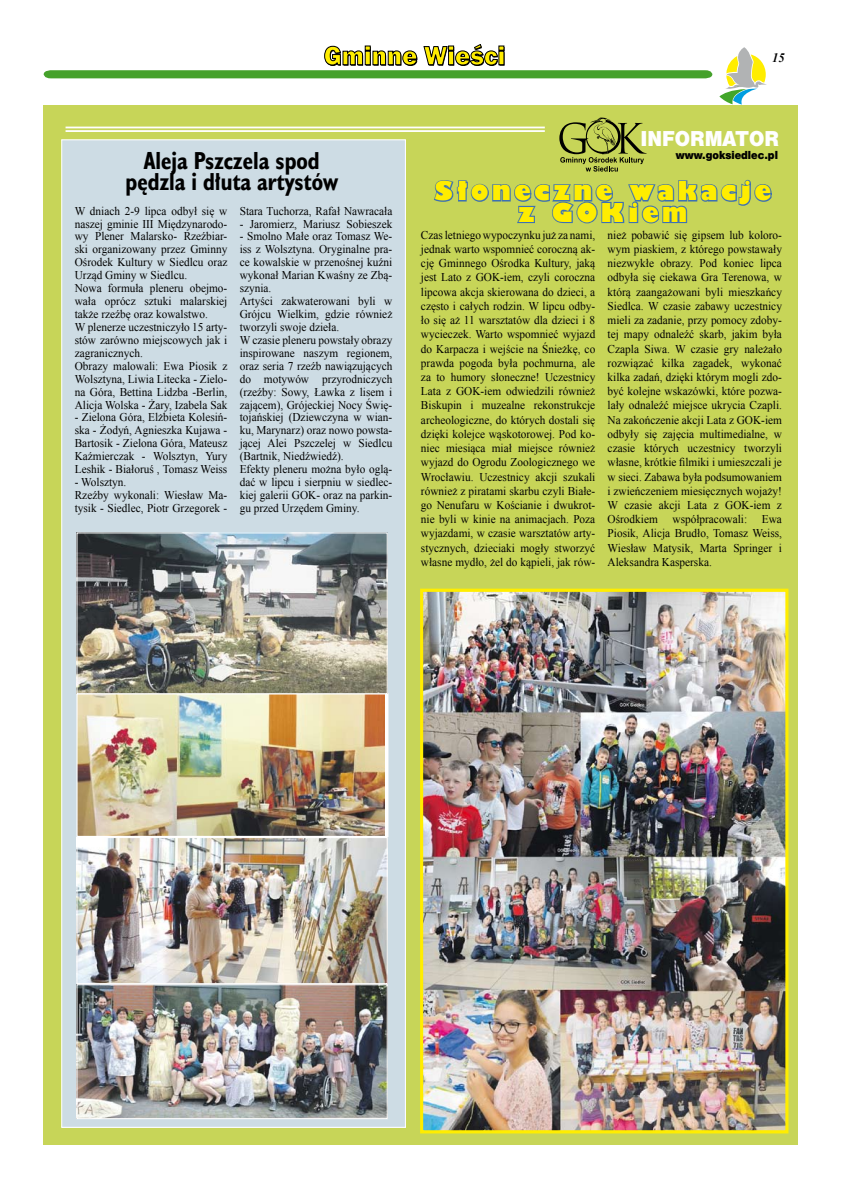
<style>
.page{position:relative;width:842px;height:1191px;background:#fff}
.page>*{position:absolute;margin:0;border:0;box-sizing:border-box;transform-origin:0 0}
.t1{font:25.8px/21.5px "Humanst 521 U Bd EU";letter-spacing:.15em;color:#ffed00;text-align:center;scale:.95 1}
.t2{font:700 24.8px/21.5px "Humanst 521 Cn EU";color:#000;text-align:center;scale:.95 1}
.t3{font:19.1px "Swis 721 Blk 2 EU";color:#fff;scale:.95 1}
.t4{font:italic 700 12.9px "Times New Roman";color:#000;scale:.95 1}
.t5{font:11.8px/14.2px "Times New Roman";color:#000;text-align:justify;scale:.95 1}
.t6{font:10.3px "Swis 721 Blk 2 EU";color:#000;scale:.95 1}
</style>
<div class="page">
<div style="left:44px;top:105px;width:754px;height:1040px;background:#c7d558"></div>
<svg style="left:559px;top:118px;width:87px;height:54px"></svg>
<hr style="left:66px;top:130px;width:479px;height:2px;background:#fff">
<hr style="left:66px;top:127px;width:479px;height:1px;background:#fff">
<svg style="left:44px;top:44px;width:668px;height:34px"></svg>
<svg style="left:719px;top:47px;width:48px;height:58px"></svg>
<div style="left:62px;top:140px;width:343px;height:987px;background:#cddce4"></div>
<svg style="left:434px;top:179px;width:338px;height:45px"></svg>
<img style="left:424px;top:592px;width:360px;height:537px">
<div style="left:420px;top:588px;width:368px;height:545px;border:3px solid #ffed00"></div>
<img style="left:78px;top:695px;width:307px;height:140px">
<div style="left:76px;top:693px;width:312px;height:144px;border:1px solid #fff"></div>
<img style="left:78px;top:986px;width:308px;height:131px">
<div style="left:76px;top:984px;width:312px;height:135px;border:1px solid #fff"></div>
<img style="left:78px;top:534px;width:308px;height:158px">
<div style="left:76px;top:532px;width:312px;height:162px;border:1px solid #fff"></div>
<img style="left:78px;top:839px;width:308px;height:143px">
<div style="left:76px;top:837px;width:312px;height:147px;border:1px solid #fff"></div>
<h2 class="t2" style="left:126px;top:150px;width:225px">Aleja Pszczela spod pędzla i dłuta artystów</h2>
<p class="t5" style="left:75px;top:204px;width:162px;line-height:12.9px;text-align:left">W dniach 2-9 lipca odbył się w naszej gminie III Międzynarodo&shy;wy Plener Malarsko- Rzeźbiar&shy;ski organizowany przez Gminny<br>Ośrodek Kultury w Siedlcu oraz<br>Urząd Gminy w Siedlcu.<br>Nowa formuła pleneru obejmo&shy;wała oprócz sztuki malarskiej także rzeźbę oraz kowalstwo.<br>W plenerze uczestniczyło 15 arty&shy;stów zarówno miejscowych jak i zagranicznych.<br>Obrazy malowali: Ewa Piosik z<br>Wolsztyna, Liwia Litecka - Zielo&shy;na Góra, Bettina Lidzba -Berlin,<br>Alicja Wolska - Żary, Izabela Sak</p>
<p class="t5" style="left:75px;top:411px;width:162px;line-height:12.9px">- Zielona Góra, Elżbieta Kolesiń&shy;ska - Żodyń, Agnieszka Kujawa - Bartosik - Zielona Góra, Mateusz Kaźmierczak - Wolsztyn, Yury Leshik - Białoruś , Tomasz Weiss</p>
<p class="t5" style="left:75px;top:475px;width:162px;line-height:12.9px;text-align:left">- Wolsztyn.<br>Rzeźby wykonali: Wiesław Ma&shy;tysik - Siedlec, Piotr Grzegorek -</p>
<p class="t5" style="left:240px;top:203px;width:162px">Stara Tuchorza, Rafał Nawracała</p>
<p class="t5" style="left:240px;top:216px;width:162px">- Jaromierz, Mariusz Sobieszek</p>
<p class="t5" style="left:240px;top:230px;width:162px;line-height:12.9px;text-align:left">- Smolno Małe oraz Tomasz We&shy;iss z Wolsztyna. Oryginalne pra&shy;ce kowalskie w przenośnej kuźni wykonał Marian Kwaśny ze Zbą&shy;szynia.<br>Artyści zakwaterowani byli w<br>Grójcu Wielkim, gdzie również tworzyli swoje dzieła.<br>W czasie pleneru powstały obrazy inspirowane naszym regionem, oraz seria 7 rzeźb nawiązujących do motywów przyrodniczych (rzeźby: Sowy, Ławka z lisem i zającem), Grójeckiej Nocy Świę&shy;tojańskiej (Dziewczyna w wian&shy;ku, Marynarz) oraz nowo powsta&shy;jącej Alei Pszczelej w Siedlcu (Bartnik, Niedźwiedź).<br>Efekty pleneru można było oglą&shy;dać w lipcu i sierpniu w siedlec&shy;kiej galerii GOK- oraz na parkin&shy;gu przed Urzędem Gminy.</p>
<p class="t4" style="left:772px;top:49px;width:14px">15</p>
<h3 class="t3" style="left:640px;top:126px;width:148px">INFORMATOR</h3>
<p class="t6" style="left:676px;top:148px;width:109px">www.goksiedlec.pl</p>
<h1 class="t1" style="left:435px;top:182px;width:356px">Słoneczne wakacje z GOKiem</h1>
<p class="t5" style="left:421px;top:227px;width:185px">Czas letniego wypoczynku już za nami, jednak warto wspomnieć coroczną ak&shy;cję Gminnego Ośrodka Kultury, jaką jest Lato z GOK-iem, czyli coroczna lipcowa akcja skierowana do dzieci, a często i całych rodzin. W lipcu odby&shy;ło się aż 11 warsztatów dla dzieci i 8 wycieczek. Warto wspomnieć wyjazd do Karpacza i wejście na Śnieżkę, co prawda pogoda była pochmurna, ale za to humory słoneczne! Uczestnicy Lata z GOK-iem odwiedzili również Biskupin i muzealne rekonstrukcje archeologiczne, do których dostali się dzięki kolejce wąskotorowej. Pod ko&shy;niec miesiąca miał miejsce również wyjazd do Ogrodu Zoologicznego we Wrocławiu. Uczestnicy akcji szukali również z piratami skarbu czyli Białe&shy;go Nenufaru w Kościanie i dwukrot&shy;nie byli w kinie na animacjach. Poza wyjazdami, w czasie warsztatów arty&shy;stycznych, dzieciaki mogły stworzyć własne mydło, żel do kąpieli, jak rów-</p>
<p class="t5" style="left:608px;top:227px;width:185px">nież pobawić się gipsem lub koloro&shy;wym piaskiem, z którego powstawały niezwykłe obrazy. Pod koniec lipca odbyła się ciekawa Gra Terenowa, w którą zaangażowani byli mieszkańcy Siedlca. W czasie zabawy uczestnicy mieli za zadanie, przy pomocy zdoby&shy;tej mapy odnaleźć skarb, jakim była Czapla Siwa. W czasie gry należało rozwiązać kilka zagadek, wykonać kilka zadań, dzięki którym mogli zdo&shy;być kolejne wskazówki, które pozwa&shy;lały odnaleźć miejsce ukrycia Czapli.<br>Na zakończenie akcji Lata z GOK-iem odbyły się zajęcia multimedialne, w czasie których uczestnicy tworzyli własne, krótkie filmiki i umieszczali je w sieci. Zabawa była podsumowaniem i zwieńczeniem miesięcznych wojaży!<br>W czasie akcji Lata z GOK-iem z Ośrodkiem współpracowali: Ewa Piosik, Alicja Brudło, Tomasz Weiss, Wiesław Matysik, Marta Springer i Aleksandra Kasperska.</p>
</div>
